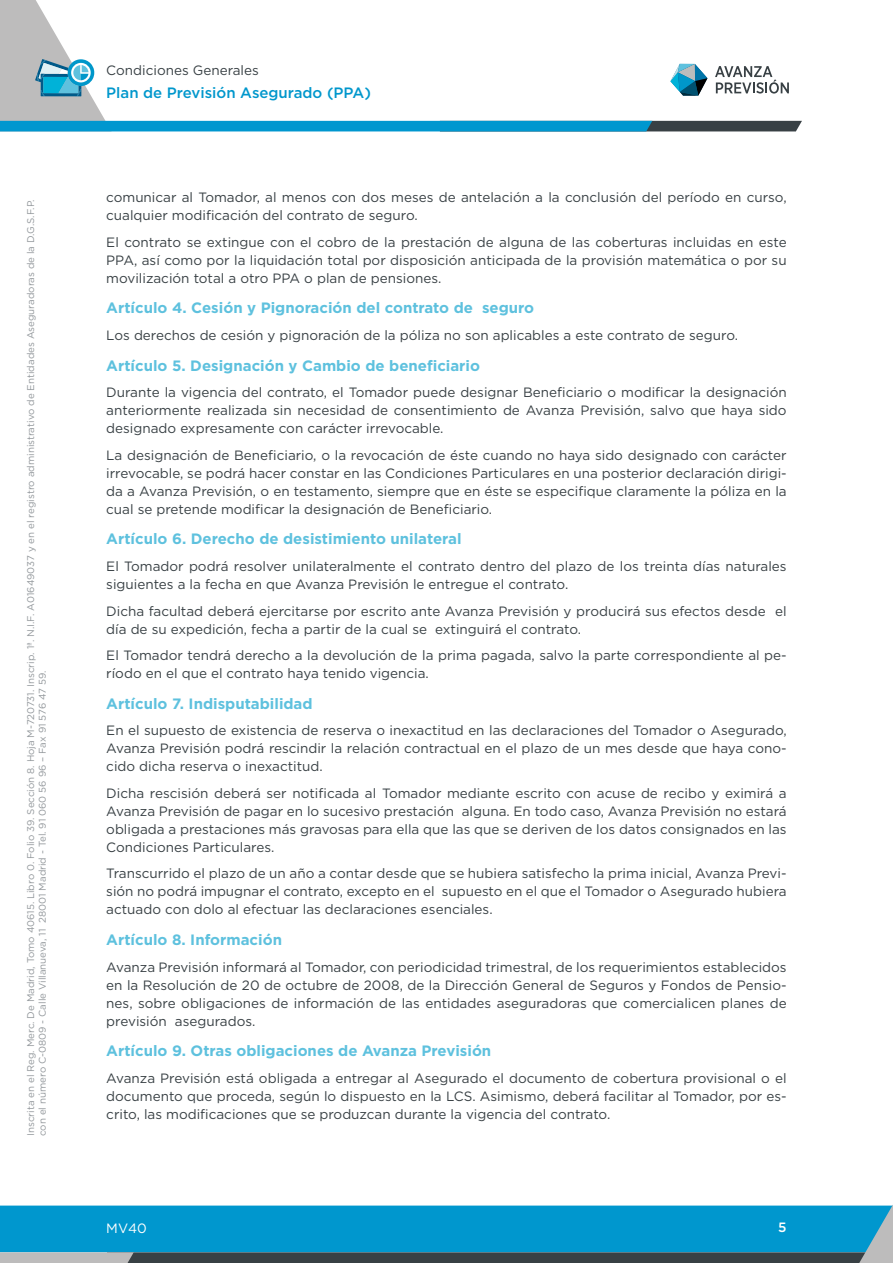
<style>
.page{position:relative;width:893px;height:1263px;background:#fff}
.page>*{position:absolute;margin:0;border:0;box-sizing:border-box;transform-origin:0 0}
.t1{font:700 15px "Gotham";color:#5ec1de}
.t2{font:500 15px "Gotham";color:#0097cc}
.t3{font:13.5px/18px "Gotham";color:#384044;text-align:justify}
.t4{font:13.5px "Gotham";color:#fff}
.t5{font:500 13.5px "Gotham";color:#fff}
.t6{font:9.75px/11.7px "Gotham";color:#92979b}
</style>
<div class="page">
<svg style="left:0;top:1205px;width:893px;height:58px;background:#148db9"></svg>
<svg style="left:0;top:0;width:802px;height:131px"></svg>
<p class="t3" style="left:106px;top:61px;width:154px">Condiciones Generales</p>
<p class="t2" style="left:106px;top:83px;width:266px">Plan de Previsión Asegurado (PPA)</p>
<p class="t6" style="left:25px;top:1136px;width:938px;rotate:-90deg">Inscrita en el Reg. Merc. De Madrid, Tomo 40615. Libro 0. Folio 39. Sección 8. Hoja M-720731. Inscrip. 1ª. N.I.F. A01649037 y en el registro administrativo de Entidades Aseguradoras de la D.G.S.F.P. con el número C-0809 - Calle Villanueva, 11 28001 Madrid - Tel. 91 060 56 96 – Fax 91 576 47 59.</p>
<p class="t3" style="left:106px;top:188px;width:682px">comunicar al Tomador, al menos con dos meses de antelación a la conclusión del período en curso, cualquier modificación del contrato de seguro.</p>
<p class="t3" style="left:106px;top:233px;width:682px">El contrato se extingue con el cobro de la prestación de alguna de las coberturas incluidas en este PPA, así como por la liquidación total por disposición anticipada de la provisión matemática o por su movilización total a otro PPA o plan de pensiones.</p>
<p class="t1" style="left:106px;top:298px;width:429px">Artículo 4. Cesión y Pignoración del contrato de seguro</p>
<p class="t3" style="left:106px;top:326px;width:633px">Los derechos de cesión y pignoración de la póliza no son aplicables a este contrato de seguro.</p>
<p class="t1" style="left:106px;top:355px;width:375px">Artículo 5. Designación y Cambio de beneficiario</p>
<p class="t3" style="left:106px;top:383px;width:682px">Durante la vigencia del contrato, el Tomador puede designar Beneficiario o modificar la designación anteriormente realizada sin necesidad de consentimiento de Avanza Previsión, salvo que haya sido designado expresamente con carácter irrevocable.</p>
<p class="t3" style="left:106px;top:446px;width:682px">La designación de Beneficiario, o la revocación de éste cuando no haya sido designado con carácter irrevocable, se podrá hacer constar en las Condiciones Particulares en una posterior declaración dirigi&shy;da a Avanza Previsión, o en testamento, siempre que en éste se especifique claramente la póliza en la cual se pretende modificar la designación de Beneficiario.</p>
<p class="t1" style="left:106px;top:529px;width:357px">Artículo 6. Derecho de desistimiento unilateral</p>
<p class="t3" style="left:106px;top:557px;width:682px">El Tomador podrá resolver unilateralmente el contrato dentro del plazo de los treinta días naturales siguientes a la fecha en que Avanza Previsión le entregue el contrato.</p>
<p class="t3" style="left:106px;top:601px;width:682px">Dicha facultad deberá ejercitarse por escrito ante Avanza Previsión y producirá sus efectos desde el día de su expedición, fecha a partir de la cual se extinguirá el contrato.</p>
<p class="t3" style="left:106px;top:646px;width:682px">El Tomador tendrá derecho a la devolución de la prima pagada, salvo la parte correspondiente al pe&shy;ríodo en el que el contrato haya tenido vigencia.</p>
<p class="t1" style="left:106px;top:693px;width:208px">Artículo 7. Indisputabilidad</p>
<p class="t3" style="left:106px;top:721px;width:682px">En el supuesto de existencia de reserva o inexactitud en las declaraciones del Tomador o Asegurado, Avanza Previsión podrá rescindir la relación contractual en el plazo de un mes desde que haya cono&shy;cido dicha reserva o inexactitud.</p>
<p class="t3" style="left:106px;top:784px;width:682px">Dicha rescisión deberá ser notificada al Tomador mediante escrito con acuse de recibo y eximirá a Avanza Previsión de pagar en lo sucesivo prestación alguna. En todo caso, Avanza Previsión no estará obligada a prestaciones más gravosas para ella que las que se deriven de los datos consignados en las Condiciones Particulares.</p>
<p class="t3" style="left:106px;top:864px;width:682px">Transcurrido el plazo de un año a contar desde que se hubiera satisfecho la prima inicial, Avanza Previ&shy;sión no podrá impugnar el contrato, excepto en el supuesto en el que el Tomador o Asegurado hubiera actuado con dolo al efectuar las declaraciones esenciales.</p>
<p class="t1" style="left:106px;top:930px;width:177px">Artículo 8. Información</p>
<p class="t3" style="left:106px;top:957px;width:682px">Avanza Previsión informará al Tomador, con periodicidad trimestral, de los requerimientos establecidos en la Resolución de 20 de octubre de 2008, de la Dirección General de Seguros y Fondos de Pensio&shy;nes, sobre obligaciones de información de las entidades aseguradoras que comercialicen planes de previsión asegurados.</p>
<p class="t1" style="left:106px;top:1041px;width:386px">Artículo 9. Otras obligaciones de Avanza Previsión</p>
<p class="t3" style="left:106px;top:1069px;width:682px">Avanza Previsión está obligada a entregar al Asegurado el documento de cobertura provisional o el documento que proceda, según lo dispuesto en la LCS. Asimismo, deberá facilitar al Tomador, por es&shy;crito, las modificaciones que se produzcan durante la vigencia del contrato.</p>
<p class="t4" style="left:106px;top:1219px;width:42px">MV40</p>
<p class="t5" style="left:778px;top:1218px;width:10px">5</p>
</div>
